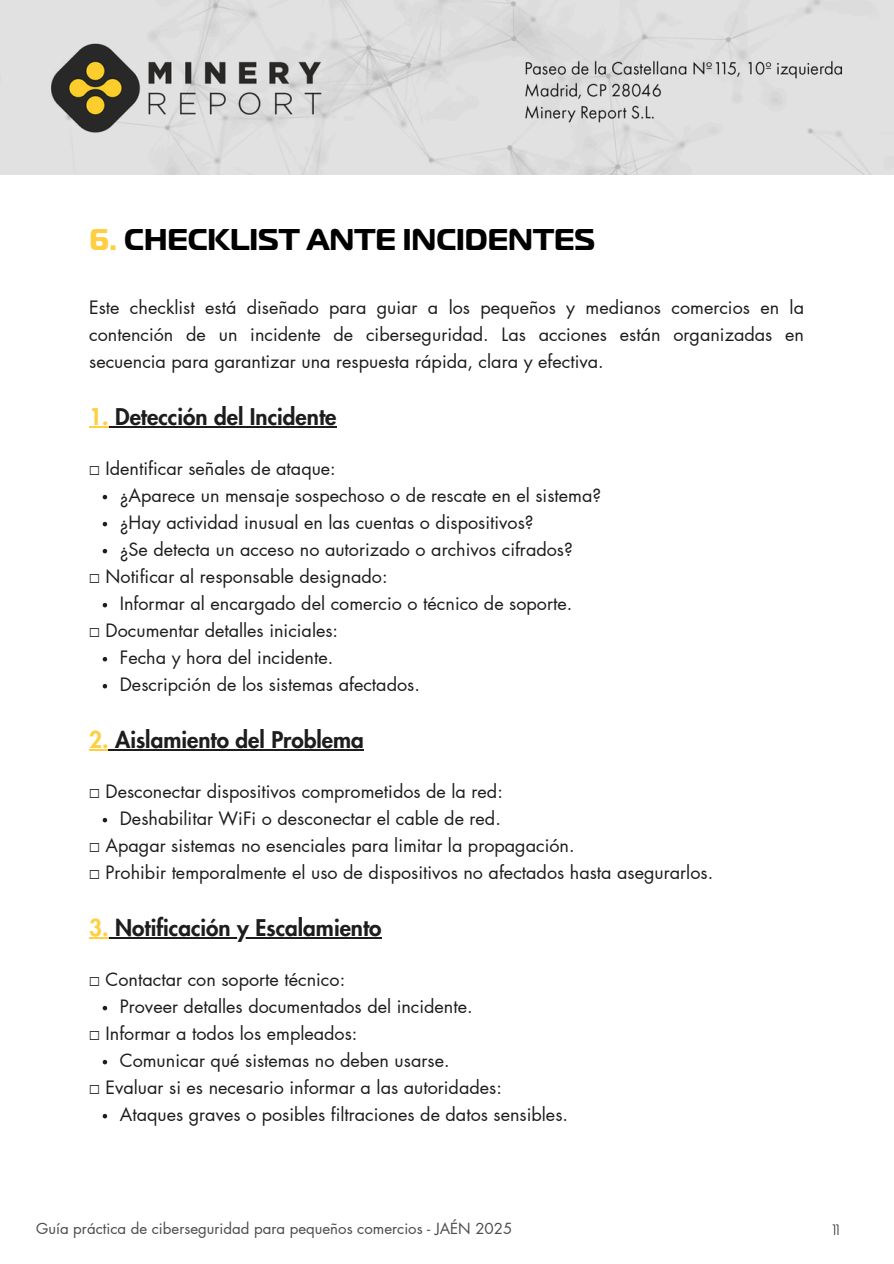
<style>
.page{position:relative;width:894px;height:1264px;background:#fff}
.page>*{position:absolute;margin:0;border:0;box-sizing:border-box;transform-origin:0 0}
.t1{font:700 30px "Magistral";color:#000}
.t2{font:800 22.5px "Futura LT Pro";color:#1d1d1d}
.t3{font:18px/27px "Futura LT Pro";color:#1d1d1d;text-align:justify}
.t4{font:15px "Futura LT Pro";color:#4d4c4c}
.t5{font:300 15px "Magistral";color:#1d1d1d}
.s1{color:#fdcf41}
.s2{font-family:"Free Mono"}
</style>
<div class="page">
<img style="left:0;top:0;width:893px;height:175px">
<svg style="left:89px;top:426px;width:20px;height:1px"></svg>
<hr style="left:109px;top:426px;width:227px;height:1px;background:#1d1d1d">
<svg style="left:103px;top:495px;width:4px;height:4px"></svg>
<svg style="left:103px;top:522px;width:4px;height:4px"></svg>
<svg style="left:103px;top:549px;width:4px;height:4px"></svg>
<svg style="left:103px;top:603px;width:4px;height:4px"></svg>
<svg style="left:103px;top:657px;width:4px;height:4px"></svg>
<svg style="left:103px;top:684px;width:4px;height:4px"></svg>
<svg style="left:89px;top:749px;width:20px;height:1px"></svg>
<hr style="left:109px;top:749px;width:255px;height:1px;background:#1d1d1d">
<svg style="left:103px;top:817px;width:4px;height:5px"></svg>
<svg style="left:89px;top:937px;width:20px;height:1px"></svg>
<hr style="left:109px;top:937px;width:272px;height:1px;background:#1d1d1d">
<svg style="left:103px;top:1005px;width:4px;height:5px"></svg>
<svg style="left:103px;top:1059px;width:4px;height:5px"></svg>
<svg style="left:103px;top:1114px;width:4px;height:4px"></svg>
<p class="t1" style="left:89px;top:219px;width:507px"><span class="s1">6.</span> CHECKLIST ANTE INCIDENTES</p>
<h1 class="t3" style="left:89px;top:294px;width:716px">Este checklist está diseñado para guiar a los pequeños y medianos comercios en la contención de un incidente de ciberseguridad. Las acciones están organizadas en secuencia para garantizar una respuesta rápida, clara y efectiva.</h1>
<h3 class="t2" style="left:89px;top:406px;width:249px"><span class="s1">1.</span> Detección del Incidente</h3>
<h2 class="t3" style="left:89px;top:455px;width:248px"><span class="s2">☐</span> Identificar señales de ataque:</h2>
<h3 class="t3" style="left:120px;top:482px;width:483px">¿Aparece un mensaje sospechoso o de rescate en el sistema?</h3>
<p class="t3" style="left:120px;top:509px;width:415px">¿Hay actividad inusual en las cuentas o dispositivos?</p>
<p class="t3" style="left:120px;top:536px;width:454px">¿Se detecta un acceso no autorizado o archivos cifrados?</p>
<p class="t3" style="left:89px;top:563px;width:300px"><span class="s2">☐</span> Notificar al responsable designado:</p>
<h3 class="t3" style="left:120px;top:590px;width:454px">Informar al encargado del comercio o técnico de soporte.</h3>
<p class="t3" style="left:89px;top:617px;width:250px"><span class="s2">☐</span> Documentar detalles iniciales:</p>
<h3 class="t3" style="left:120px;top:644px;width:215px">Fecha y hora del incidente.</h3>
<p class="t3" style="left:120px;top:671px;width:301px">Descripción de los sistemas afectados.</p>
<p class="t2" style="left:89px;top:729px;width:276px"><span class="s1">2.</span> Aislamiento del Problema</p>
<h2 class="t3" style="left:89px;top:778px;width:415px"><span class="s2">☐</span> Desconectar dispositivos comprometidos de la red:</h2>
<h3 class="t3" style="left:120px;top:805px;width:382px">Deshabilitar WiFi o desconectar el cable de red.</h3>
<p class="t3" style="left:89px;top:832px;width:625px"><span class="s2">☐</span> Apagar sistemas no esenciales para limitar la propagación.<br><span class="s2">☐</span> Prohibir temporalmente el uso de dispositivos no afectados hasta asegurarlos.</p>
<h3 class="t2" style="left:89px;top:917px;width:294px"><span class="s1">3.</span> Notificación y Escalamiento</h3>
<h2 class="t3" style="left:89px;top:966px;width:257px"><span class="s2">☐</span> Contactar con soporte técnico:</h2>
<h3 class="t3" style="left:120px;top:993px;width:354px">Proveer detalles documentados del incidente.</h3>
<p class="t3" style="left:89px;top:1020px;width:270px"><span class="s2">☐</span> Informar a todos los empleados:</p>
<h3 class="t3" style="left:120px;top:1047px;width:331px">Comunicar qué sistemas no deben usarse.</h3>
<p class="t3" style="left:89px;top:1074px;width:414px"><span class="s2">☐</span> Evaluar si es necesario informar a las autoridades:</p>
<h3 class="t3" style="left:120px;top:1101px;width:449px">Ataques graves o posibles filtraciones de datos sensibles.</h3>
<p class="t4" style="left:36px;top:1221px;width:477px">Guía práctica de ciberseguridad para pequeños comercios - JAÉN 2025</p>
<p class="t5" style="left:832px;top:1220px;width:8px">11</p>
</div>
